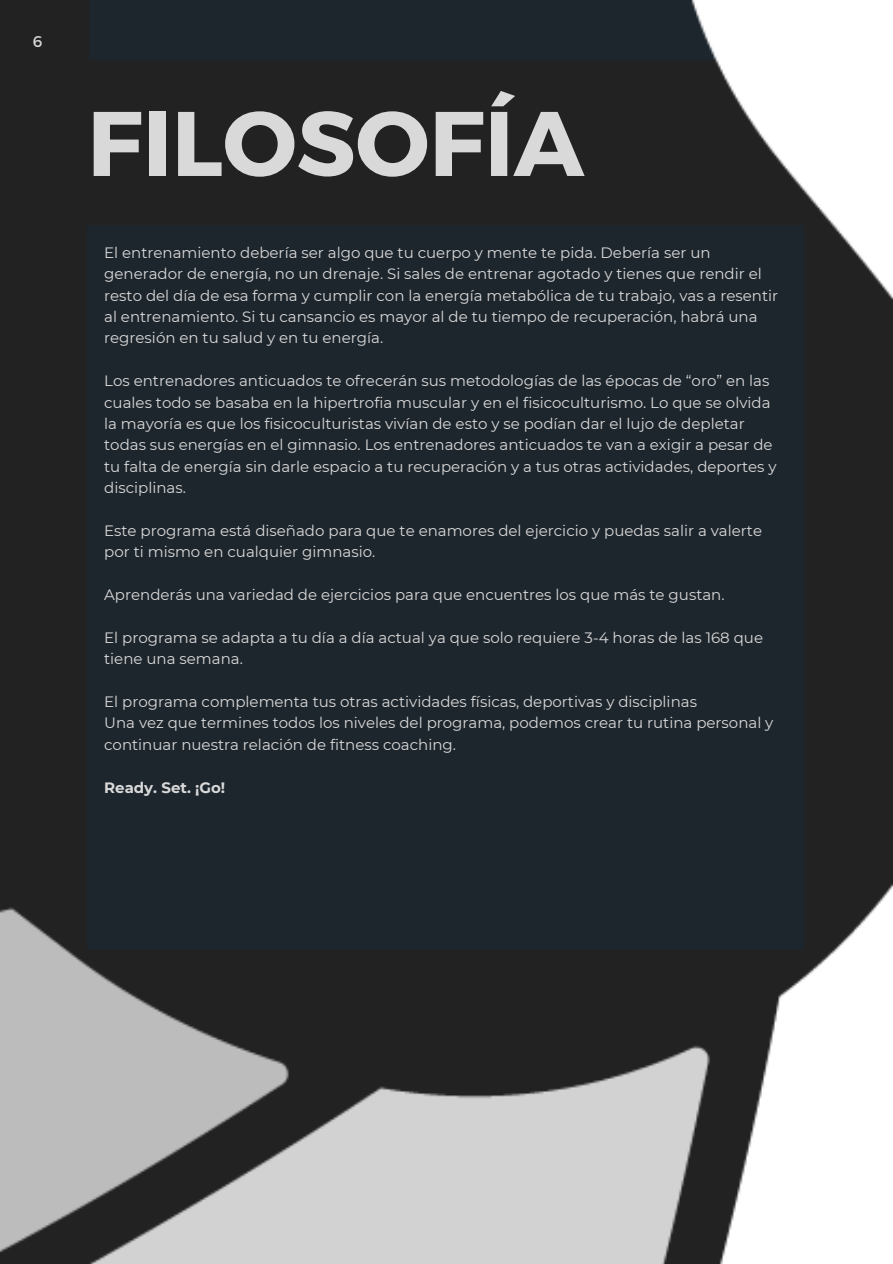
<style>
.page{position:relative;width:893px;height:1264px;background:#fff}
.page>*{position:absolute;margin:0;border:0;box-sizing:border-box;transform-origin:0 0}
.t1{font:700 91.5px "Montserrat";color:#d9d9d9}
.t2{font:15.45px "Montserrat";color:#d9d9d9}
.t3{font:15px/21.3px "Montserrat";color:#d9d9d9}
.t4{font:700 15px "Montserrat";color:#d9d9d9}
</style>
<div class="page">
<img style="left:0;top:0;width:892px;height:1263px">
<p class="t2" style="left:33px;top:31px;width:11px">6</p>
<h1 class="t1" style="left:87px;top:84px;width:498px">FILOSOFÍA</h1>
<p class="t3" style="left:104px;top:242px;width:675px">El entrenamiento debería ser algo que tu cuerpo y mente te pida. Debería ser un generador de energía, no un drenaje. Si sales de entrenar agotado y tienes que rendir el resto del día de esa forma y cumplir con la energía metabólica de tu trabajo, vas a resentir al entrenamiento. Si tu cansancio es mayor al de tu tiempo de recuperación, habrá una regresión en tu salud y en tu energía.</p>
<p class="t3" style="left:104px;top:370px;width:674px">Los entrenadores anticuados te ofrecerán sus metodologías de las épocas de “oro” en las cuales todo se basaba en la hipertrofia muscular y en el fisicoculturismo. Lo que se olvida la mayoría es que los fisicoculturistas vivían de esto y se podían dar el lujo de depletar todas sus energías en el gimnasio. Los entrenadores anticuados te van a exigir a pesar de tu falta de energía sin darle espacio a tu recuperación y a tus otras actividades, deportes y disciplinas.</p>
<p class="t3" style="left:104px;top:520px;width:659px">Este programa está diseñado para que te enamores del ejercicio y puedas salir a valerte por ti mismo en cualquier gimnasio.</p>
<p class="t3" style="left:104px;top:584px;width:622px">Aprenderás una variedad de ejercicios para que encuentres los que más te gustan.</p>
<p class="t3" style="left:104px;top:627px;width:660px">El programa se adapta a tu día a día actual ya que solo requiere 3-4 horas de las 168 que tiene una semana.</p>
<p class="t3" style="left:104px;top:691px;width:670px">El programa complementa tus otras actividades físicas, deportivas y disciplinas<br>Una vez que termines todos los niveles del programa, podemos crear tu rutina personal y continuar nuestra relación de fitness coaching.</p>
<p class="t4" style="left:104px;top:778px;width:123px">Ready. Set. ¡Go!</p>
</div>
